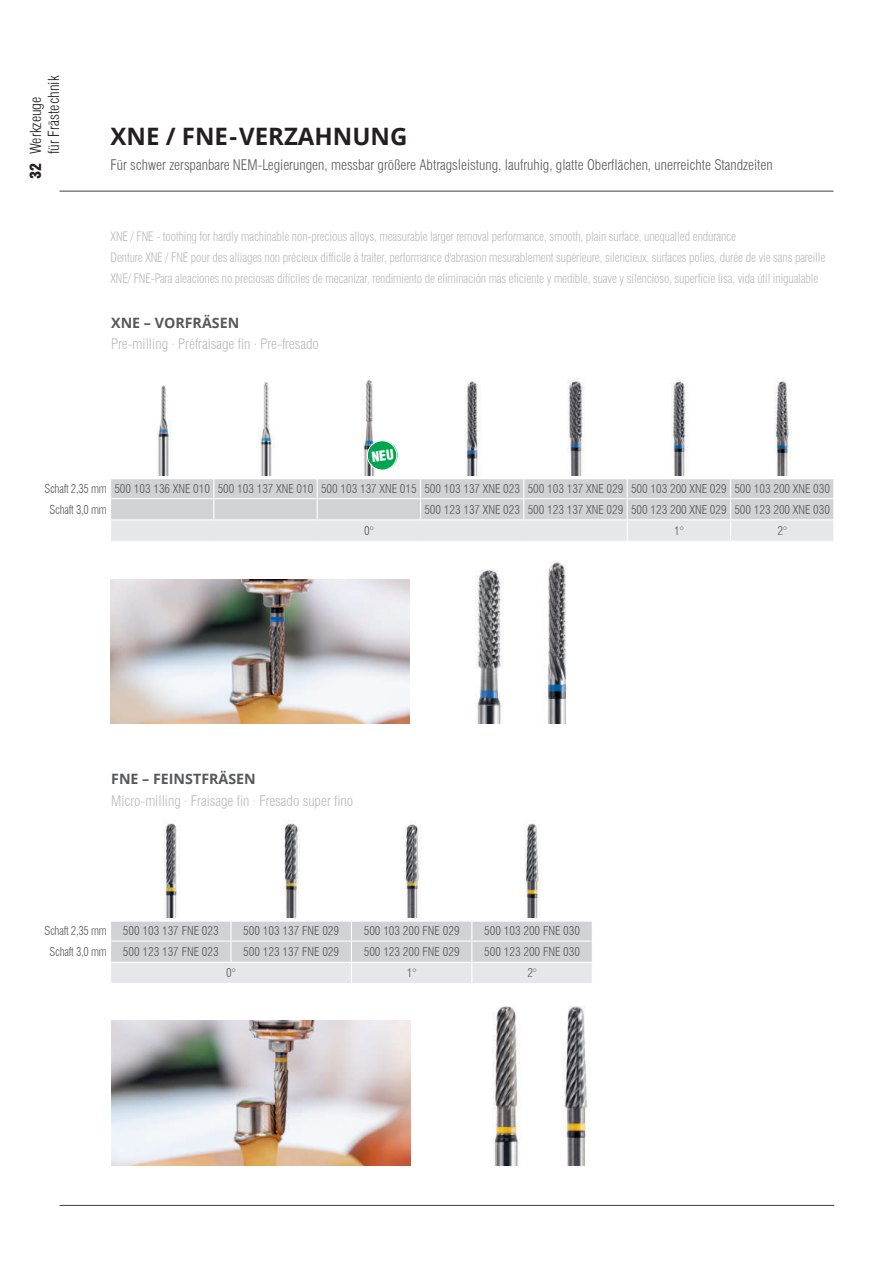
<style>
.page{position:relative;width:893px;height:1263px;background:#fff}
.page>*{position:absolute;margin:0;border:0;box-sizing:border-box;transform-origin:0 0}
.t1{font:700 24px "Open Sans";color:#231f20}
.t2{font:300 condensed 15px/18px "Swiss 721 BT";color:#231f20}
.t3{font:900 condensed 15px "Swiss 721 BT";color:#231f20}
.t4{font:300 condensed 14.25px "Swiss 721 BT";color:#57585a}
.t5{font:300 condensed 14.25px "Swiss 721 BT";color:#b8b9bc}
.t6{font:700 14.25px "Open Sans";color:#57585a}
.t7{font:300 condensed 12.75px/21px "Swiss 721 BT";letter-spacing:-.01em;color:#b8b9bc;scale:.94 1}
.t8{font:300 condensed 12px "Swiss 721 BT";color:#57585a}
.t9{font:300 condensed 12px/21.3px "Swiss 721 BT";color:#57585a;scale:.95 1}
.t10{font:300 condensed 12px "Swiss 721 BT";letter-spacing:-.02em;color:#57585a;scale:.95 1}
</style>
<div class="page">
<hr style="left:60px;top:191px;width:773px;height:1px;background:#3e3e3f">
<hr style="left:60px;top:1205px;width:774px;height:1px;background:#3e3e3f">
<img style="left:492px;top:1006px;width:29px;height:160px">
<img style="left:563px;top:1006px;width:25px;height:160px">
<img style="left:111px;top:1020px;width:299px;height:145px">
<svg style="left:111px;top:920px;width:481px;height:63px;background:#dadbdd"></svg>
<img style="left:163px;top:823px;width:17px;height:95px">
<img style="left:283px;top:820px;width:17px;height:98px">
<img style="left:404px;top:824px;width:17px;height:94px">
<img style="left:524px;top:823px;width:17px;height:95px">
<img style="left:544px;top:561px;width:23px;height:163px">
<img style="left:475px;top:570px;width:29px;height:154px">
<svg style="left:111px;top:478px;width:723px;height:63px;background:#dadbdd"></svg>
<img style="left:158px;top:385px;width:11px;height:90px">
<img style="left:259px;top:382px;width:16px;height:93px">
<img style="left:361px;top:379px;width:14px;height:96px">
<img style="left:465px;top:381px;width:16px;height:94px">
<img style="left:567px;top:378px;width:18px;height:97px">
<img style="left:671px;top:378px;width:17px;height:97px">
<img style="left:774px;top:378px;width:17px;height:97px">
<img style="left:111px;top:579px;width:299px;height:145px">
<svg style="left:367px;top:440px;width:31px;height:31px"></svg>
<p class="t2" style="left:27px;top:154px;width:80px;rotate:-90deg">Werkzeuge<br>für Frästechnik</p>
<p class="t3" style="left:27px;top:179px;width:18px;rotate:-90deg">32</p>
<h1 class="t1" style="left:111px;top:119px;width:298px">XNE / FNE-VERZAHNUNG</h1>
<p class="t4" style="left:111px;top:156px;width:664px">Für schwer zerspanbare NEM-Legierungen, messbar größere Abtragsleistung, laufruhig, glatte Oberflächen, unerreichte Standzeiten</p>
<p class="t7" style="left:111px;top:226px;width:762px">XNE / FNE - toothing for hardly machinable non-precious alloys, measurable larger removal performance, smooth, plain surface, unequalled endurance<br>Denture XNE / FNE pour des alliages non précieux difficile à traiter, performance d'abrasion mesurablement supérieure, silencieux, surfaces polies, durée de vie sans pareille<br>XNE/ FNE-Para aleaciones no preciosas difíciles de mecanizar, rendimiento de eliminación más eficiente y medible, suave y silencioso, superficie lisa, vida útil inigualable</p>
<p class="t6" style="left:111px;top:313px;width:130px">XNE – VORFRÄSEN</p>
<p class="t5" style="left:111px;top:335px;width:209px">Pre-milling · Préfraisage fin · Pre-fresado</p>
<p class="t9" style="left:50px;top:477px;width:823px;text-indent:-5px">Schaft 2,35 mm 500 103 136 XNE 010 500 103 137 XNE 010 500 103 137 XNE 015 500 103 137 XNE 023 500 103 137 XNE 029 500 103 200 XNE 029 500 103 200 XNE 030<br>Schaft 3,0 mm</p>
<p class="t8" style="left:424px;top:502px;width:407px">500 123 137 XNE 023 500 123 137 XNE 029 500 123 200 XNE 029 500 123 200 XNE 030</p>
<p class="t8" style="left:364px;top:523px;width:11px">0°</p>
<p class="t8" style="left:674px;top:523px;width:11px">1°</p>
<p class="t8" style="left:777px;top:523px;width:11px">2°</p>
<p class="t6" style="left:111px;top:769px;width:146px">FNE – FEINSTFRÄSEN</p>
<p class="t5" style="left:111px;top:792px;width:244px">Micro-milling · Fraisage fin · Fresado super fino</p>
<p class="t10" style="left:44px;top:923px;width:67px">Schaft 2,35 mm</p>
<p class="t8" style="left:123px;top:923px;width:97px">500 103 137 FNE 023</p>
<p class="t8" style="left:243px;top:923px;width:97px">500 103 137 FNE 029</p>
<p class="t8" style="left:364px;top:923px;width:97px">500 103 200 FNE 029</p>
<p class="t8" style="left:484px;top:923px;width:97px">500 103 200 FNE 030</p>
<p class="t10" style="left:50px;top:945px;width:62px">Schaft 3,0 mm</p>
<p class="t8" style="left:123px;top:945px;width:97px">500 123 137 FNE 023</p>
<p class="t8" style="left:243px;top:945px;width:97px">500 123 137 FNE 029</p>
<p class="t8" style="left:364px;top:945px;width:97px">500 123 200 FNE 029</p>
<p class="t8" style="left:484px;top:945px;width:97px">500 123 200 FNE 030</p>
<p class="t8" style="left:226px;top:966px;width:11px">0°</p>
<p class="t8" style="left:407px;top:966px;width:11px">1°</p>
<p class="t8" style="left:527px;top:966px;width:11px">2°</p>
</div>
